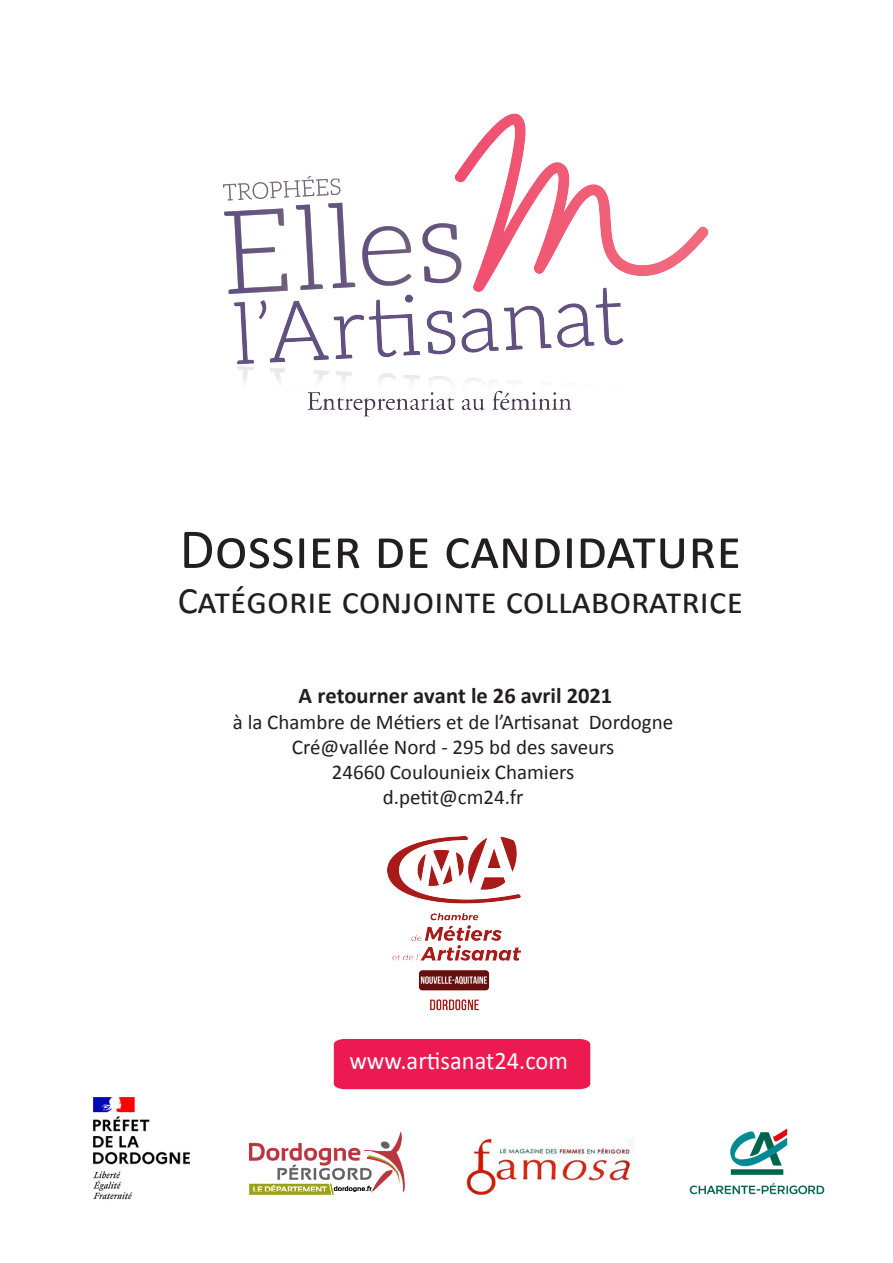
<style>
.page{position:relative;width:893px;height:1263px;background:#fff}
.page>*{position:absolute;margin:0;border:0;box-sizing:border-box;transform-origin:0 0}
.t1{font:57px "Calibri";color:#231f20}
.t2{font:37.5px "Calibri";color:#231f20}
.t3{font:25.2px "Calibri";color:#fff}
.t4{font:700 22.5px "Calibri";color:#231f20}
.t5{font:21px/25px "Calibri";color:#231f20;text-align:center}
</style>
<div class="page">
<div style="left:333px;top:1039px;width:258px;height:51px;background:#ed1951"></div>
<img style="left:250px;top:1132px;width:154px;height:62px">
<img style="left:466px;top:1138px;width:168px;height:58px">
<img style="left:93px;top:1097px;width:97px;height:103px">
<img style="left:223px;top:113px;width:486px;height:304px">
<img style="left:689px;top:1128px;width:136px;height:67px">
<img style="left:387px;top:836px;width:133px;height:175px">
<p class="t1" style="left:180px;top:513px;width:563px">Dossier de candidature</p>
<p class="t2" style="left:178px;top:577px;width:567px">Catégorie conjointe collaboratrice</p>
<p class="t4" style="left:299px;top:681px;width:315px">A retourner avant le 26 avril 2021</p>
<p class="t5" style="left:233px;top:709px;width:442px">à la Chambre de Métiers et de l’Artisanat Dordogne<br>Cré@vallée Nord - 295 bd des saveurs<br>24660 Coulounieix Chamiers<br>d.petit@cm24.fr</p>
<p class="t3" style="left:349px;top:1045px;width:220px">www.artisanat24.com</p>
</div>
